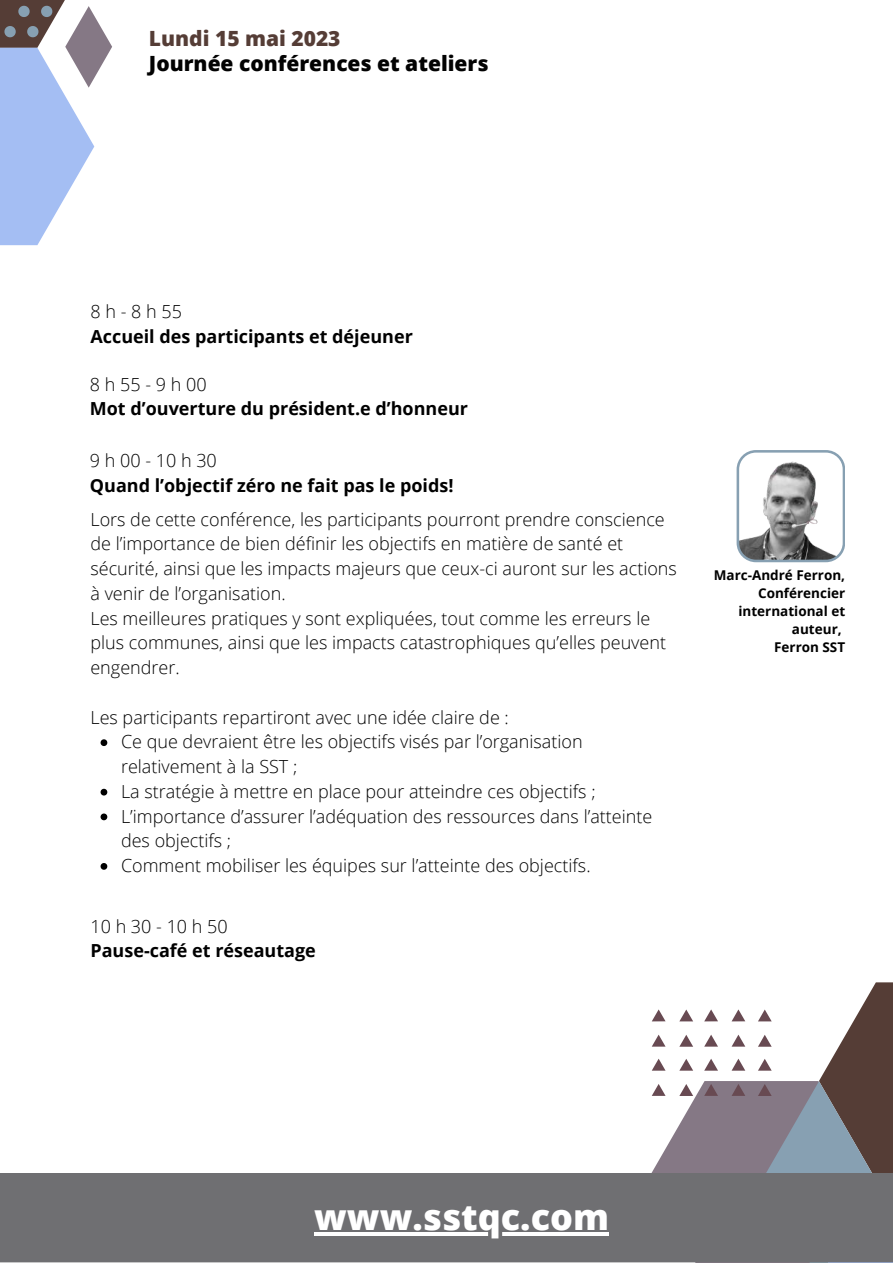
<style>
.page{position:relative;width:893px;height:1264px;background:#fff}
.page>*{position:absolute;margin:0;border:0;box-sizing:border-box;transform-origin:0 0}
.t1{font:800 36px "Open Sans";color:#fff}
.t2{font:800 21px "Open Sans";color:#020202}
.t3{font:800 21px "Open Sans";color:#553d36}
.t4{font:300 18px/24.8px "Open Sans";color:#000}
.t5{font:700 18px "Open Sans";color:#000}
.t6{font:700 13.5px/18px "Open Sans";color:#000;text-align:right}
</style>
<div class="page">
<svg style="left:651px;top:982px;width:241px;height:191px"></svg>
<div style="left:0;top:1257px;width:892px;height:5px;background:#6f6f72"></div>
<div style="left:0;top:1173px;width:892px;height:84px;background:#6f6f72"></div>
<svg style="left:101px;top:739px;width:6px;height:7px"></svg>
<svg style="left:101px;top:788px;width:6px;height:7px"></svg>
<svg style="left:101px;top:813px;width:6px;height:7px"></svg>
<svg style="left:101px;top:863px;width:6px;height:6px"></svg>
<svg style="left:0;top:0;width:112px;height:245px"></svg>
<svg style="left:736px;top:450px;width:109px;height:112px"></svg>
<svg style="left:314px;top:1232px;width:295px;height:3px"></svg>
<p class="t3" style="left:149px;top:22px;width:193px">Lundi 15 mai 2023</p>
<p class="t2" style="left:149px;top:47px;width:341px">Journée conférences et ateliers</p>
<p class="t4" style="left:90px;top:298px;width:93px">8 h - 8 h 55</p>
<p class="t5" style="left:90px;top:323px;width:324px">Accueil des participants et déjeuner</p>
<p class="t4" style="left:90px;top:371px;width:118px">8 h 55 - 9 h 00</p>
<p class="t5" style="left:90px;top:396px;width:379px">Mot d’ouverture du président.e d’honneur</p>
<p class="t4" style="left:90px;top:448px;width:128px">9 h 00 - 10 h 30</p>
<p class="t5" style="left:90px;top:473px;width:365px">Quand l’objectif zéro ne fait pas le poids!</p>
<p class="t4" style="left:90px;top:506px;width:588px">Lors de cette conférence, les participants pourront prendre conscience de l’importance de bien définir les objectifs en matière de santé et sécurité, ainsi que les impacts majeurs que ceux-ci auront sur les actions à venir de l’organisation.<br>Les meilleures pratiques y sont expliquées, tout comme les erreurs le plus communes, ainsi que les impacts catastrophiques qu’elles peuvent engendrer.</p>
<p class="t4" style="left:90px;top:704px;width:420px">Les participants repartiront avec une idée claire de :</p>
<p class="t4" style="left:121px;top:729px;width:533px">Ce que devraient être les objectifs visés par l’organisation relativement à la SST ;<br>La stratégie à mettre en place pour atteindre ces objectifs ; L’importance d’assurer l’adéquation des ressources dans l’atteinte des objectifs ;<br>Comment mobiliser les équipes sur l’atteinte des objectifs.</p>
<p class="t4" style="left:90px;top:913px;width:139px">10 h 30 - 10 h 50</p>
<p class="t5" style="left:90px;top:938px;width:227px">Pause-café et réseautage</p>
<p class="t6" style="left:713px;top:566px;width:133px">Marc-André Ferron,<br>Conférencier international et auteur,<br>Ferron SST</p>
<h1 class="t1" style="left:314px;top:1189px;width:296px">www.sstqc.com</h1>
</div>
